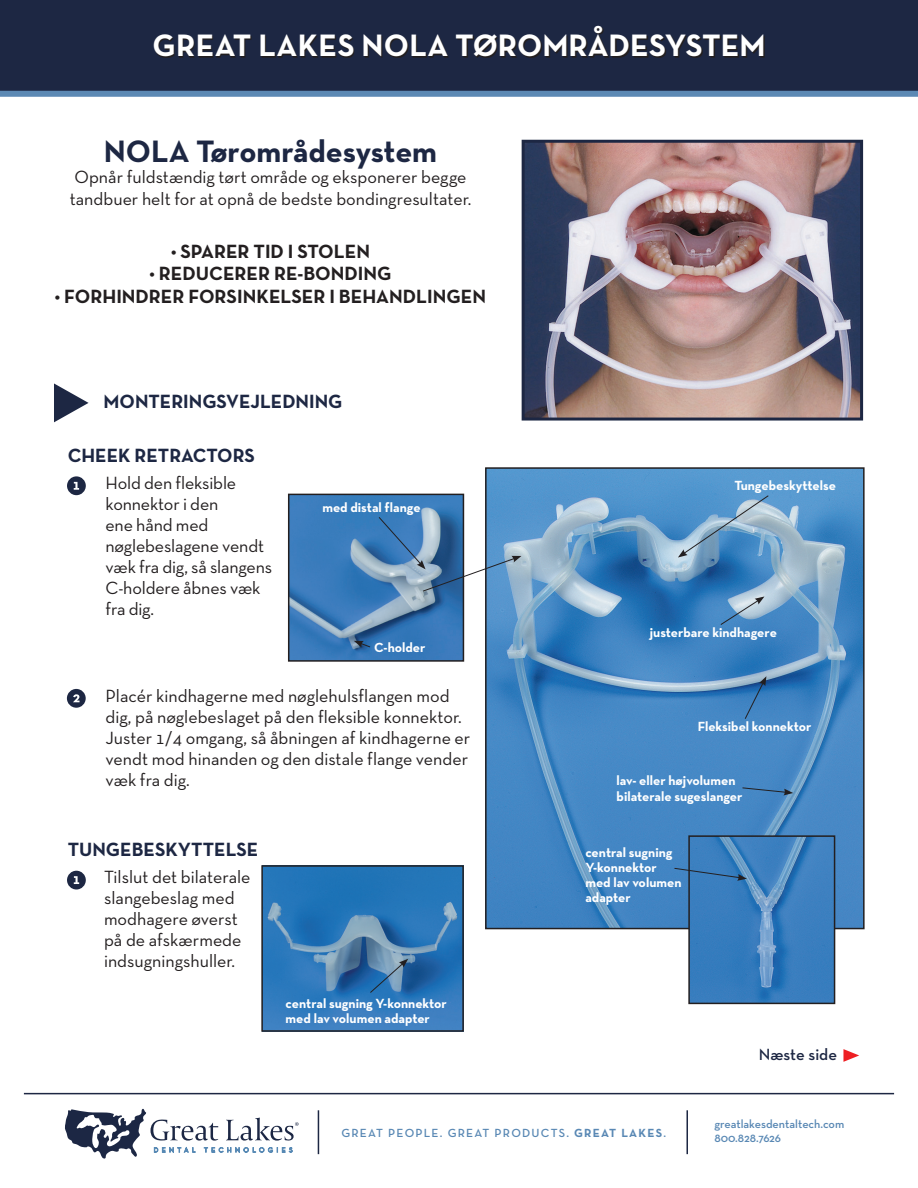
<style>
.page{position:relative;width:918px;height:1188px;background:#fff}
.page>*{position:absolute;margin:0;border:0;box-sizing:border-box;transform-origin:0 0}
.t1{font:700 31.5px "Neutra Text TF";color:#fff}
.t2{font:700 31.5px "Neutra Text TF";color:#1d2743}
.t3{font:700 19.5px "Neutra Text TF";color:#231f20}
.t4{font:700 19.5px "Neutra Text TF";color:#1d2743}
.t5{font:18px/21px "Neutra Text TF";color:#231f20}
.t6{font:600 16.5px "Neutraface Text";letter-spacing:-.005em;color:#1d2743}
.t7{font:700 13.5px/15px "Neutra Text TF";color:#fff}
.t8{font:600 12px "Neutraface Text";letter-spacing:.1em;color:#5988b4}
.t9{font:600 12px "Neutraface Text";color:#5988b4}
.s1{font-weight:700}
</style>
<div class="page">
<hr style="left:686px;top:1110px;width:2px;height:44px;background:#1d2743">
<hr style="left:318px;top:1110px;width:1px;height:44px;background:#1d2743">
<hr style="left:24px;top:1093px;width:870px;height:1px;background:#1d2743">
<svg style="left:65px;top:1109px;width:234px;height:50px"></svg>
<svg style="left:0;top:0;width:918px;height:97px;background:#222f4c"></svg>
<svg style="left:54px;top:383px;width:35px;height:39px"></svg>
<div style="left:67px;top:689px;width:19px;height:19px;background:#1d2743;border-radius:50%"></div>
<svg style="left:73px;top:694px;width:7px;height:8px"></svg>
<div style="left:67px;top:871px;width:19px;height:19px;background:#1d2743;border-radius:50%"></div>
<svg style="left:74px;top:876px;width:5px;height:8px"></svg>
<img style="left:526px;top:144px;width:333px;height:273px">
<div style="left:522px;top:140px;width:341px;height:281px;border:3px solid #1d2743"></div>
<img style="left:264px;top:868px;width:197px;height:161px">
<div style="left:261px;top:865px;width:203px;height:167px;border:2px solid #231f20"></div>
<svg style="left:369px;top:959px;width:39px;height:35px"></svg>
<img style="left:488px;top:470px;width:374px;height:456px">
<div style="left:485px;top:467px;width:380px;height:462px;border:2px solid #231f20"></div>
<svg style="left:678px;top:495px;width:91px;height:63px;background:#6da0c9"></svg>
<svg style="left:720px;top:597px;width:44px;height:29px"></svg>
<svg style="left:744px;top:676px;width:22px;height:44px"></svg>
<svg style="left:742px;top:787px;width:51px;height:8px"></svg>
<img style="left:691px;top:838px;width:141px;height:163px">
<div style="left:688px;top:835px;width:147px;height:169px;border:2px solid #231f20"></div>
<svg style="left:674px;top:867px;width:73px;height:14px"></svg>
<img style="left:291px;top:497px;width:170px;height:162px">
<div style="left:288px;top:494px;width:176px;height:168px;border:2px solid #231f20"></div>
<svg style="left:354px;top:641px;width:17px;height:7px"></svg>
<svg style="left:378px;top:516px;width:143px;height:76px;background:#739abe"></svg>
<div style="left:67px;top:476px;width:19px;height:19px;background:#1d2743;border-radius:50%"></div>
<svg style="left:74px;top:482px;width:5px;height:8px"></svg>
<svg style="left:155px;top:27px;width:609px;height:31px;background:#1e2437"></svg>
<svg style="left:843px;top:1049px;width:16px;height:13px"></svg>
<p class="t1" style="left:152px;top:26px;width:615px">GREAT LAKES NOLA TØROMRÅDESYSTEM</p>
<p class="t2" style="left:104px;top:131px;width:335px">NOLA Tørområdesystem</p>
<p class="t5" style="left:70px;top:166px;width:403px;line-height:21.6px">Opnår fuldstændig tørt område og eksponerer begge tandbuer helt for at opnå de bedste bondingresultater.</p>
<p class="t3" style="left:171px;top:239px;width:200px">• SPARER TID I STOLEN</p>
<p class="t3" style="left:150px;top:262px;width:243px">• REDUCERER RE-BONDING</p>
<p class="t3" style="left:55px;top:284px;width:433px">• FORHINDRER FORSINKELSER I BEHANDLINGEN</p>
<p class="t4" style="left:104px;top:389px;width:240px">MONTERINGSVEJLEDNING</p>
<p class="t4" style="left:68px;top:443px;width:189px">CHEEK RETRACTORS</p>
<p class="t5" style="left:106px;top:472px;width:168px">Hold den fleksible konnektor i den<br>ene hånd med nøglebeslagene vendt væk fra dig, så slangens<br>C-holdere åbnes væk fra dig.</p>
<p class="t7" style="left:322px;top:500px;width:100px">med distal flange</p>
<p class="t7" style="left:374px;top:640px;width:53px">C-holder</p>
<p class="t5" style="left:106px;top:685px;width:366px">Placér kindhagerne med nøglehulsflangen mod dig, på nøglebeslaget på den fleksible konnektor.<br>Juster 1/4 omgang, så åbningen af kindhagerne er vendt mod hinanden og den distale flange vender væk fra dig.</p>
<p class="t4" style="left:68px;top:837px;width:192px">TUNGEBESKYTTELSE</p>
<p class="t5" style="left:104px;top:866px;width:148px">Tilslut det bilaterale slangebeslag med modhagere øverst på de afskærmede indsugningshuller.</p>
<p class="t7" style="left:286px;top:995px;width:163px">central sugning Y-konnektor med lav volumen adapter</p>
<p class="t7" style="left:734px;top:478px;width:103px">Tungebeskyttelse</p>
<p class="t7" style="left:650px;top:625px;width:129px">justerbare kindhagere</p>
<p class="t7" style="left:698px;top:718px;width:115px">Fleksibel konnektor</p>
<p class="t7" style="left:617px;top:772px;width:127px;line-height:16.2px">lav- eller højvolumen bilaterale sugeslanger</p>
<p class="t7" style="left:585px;top:844px;width:98px">central sugning<br>Y-konnektor med lav volumen adapter</p>
<p class="t6" style="left:759px;top:1045px;width:80px">Næste side</p>
<p class="t8" style="left:341px;top:1125px;width:326px">GREAT PEOPLE. GREAT PRODUCTS. <span class="s1">GREAT LAKES</span>.</p>
<p class="t9" style="left:714px;top:1117px;width:132px">greatlakesdentaltech.com</p>
<p class="t9" style="left:714px;top:1130px;width:68px">800.828.7626</p>
</div>
